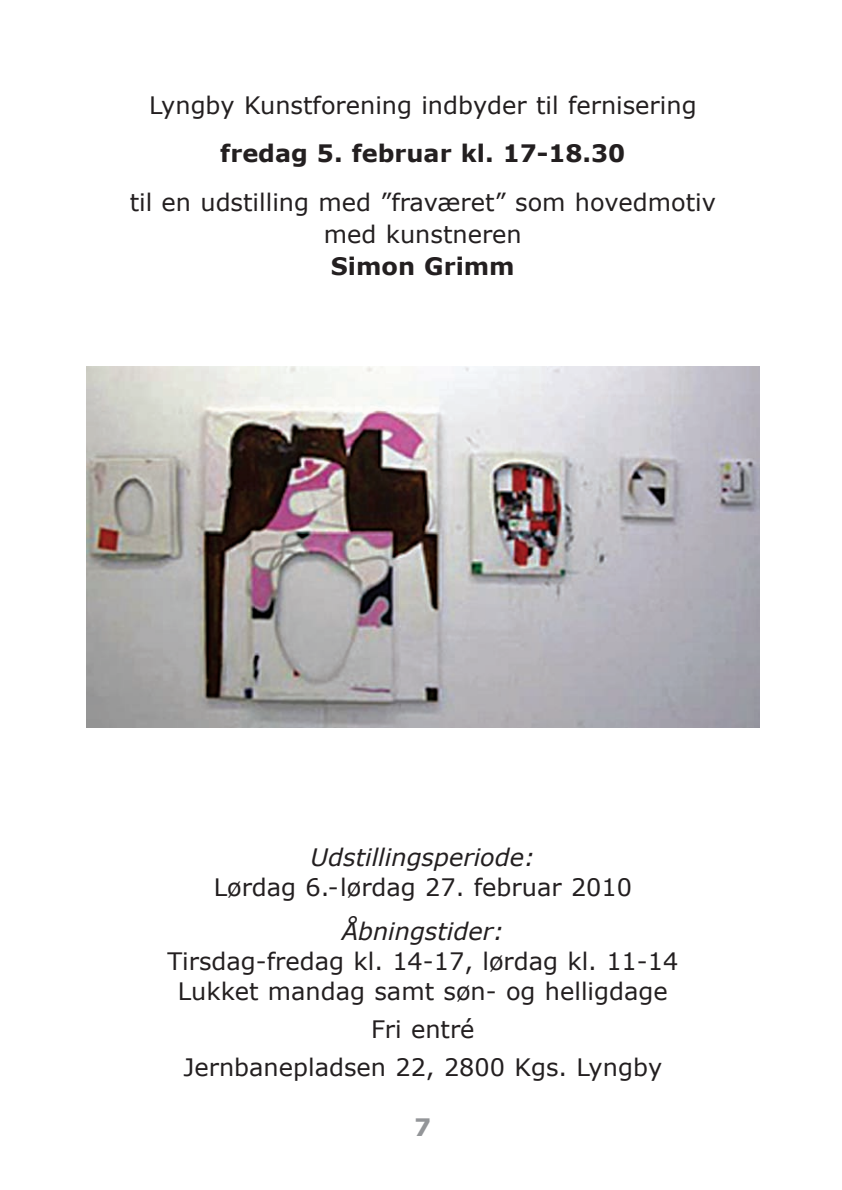
<style>
.page{position:relative;width:842px;height:1190px;background:#fff}
.page>*{position:absolute;margin:0;border:0;box-sizing:border-box;transform-origin:0 0}
.t1{font:24px/32px "Verdana";color:#231f20;text-align:center}
.t2{font:700 24px "Verdana";color:#231f20}
.t3{font:italic 24px "Verdana";color:#231f20}
.t4{font:700 24px "Verdana";color:#939598}
</style>
<div class="page">
<img style="left:86px;top:366px;width:674px;height:362px">
<p class="t1" style="left:149px;top:89px;width:548px">Lyngby Kunstforening indbyder til fernisering</p>
<p class="t2" style="left:220px;top:138px;width:406px">fredag 5. februar kl. 17-18.30</p>
<p class="t1" style="left:130px;top:185px;width:587px">til en udstilling med ”fraværet” som hovedmotiv med kunstneren</p>
<p class="t2" style="left:331px;top:250px;width:185px">Simon Grimm</p>
<p class="t3" style="left:310px;top:841px;width:226px">Udstillingsperiode:</p>
<p class="t1" style="left:214px;top:870px;width:420px">Lørdag 6.-lørdag 27. februar 2010</p>
<p class="t3" style="left:341px;top:915px;width:164px">Åbningstider:</p>
<p class="t1" style="left:167px;top:945px;width:512px;line-height:30px">Tirsdag-fredag kl. 14-17, lørdag kl. 11-14<br>Lukket mandag samt søn- og helligdage</p>
<p class="t1" style="left:183px;top:1009px;width:480px;line-height:38px">Fri entré<br>Jernbanepladsen 22, 2800 Kgs. Lyngby</p>
<p class="t4" style="left:414px;top:1111px;width:19px">7</p>
</div>
